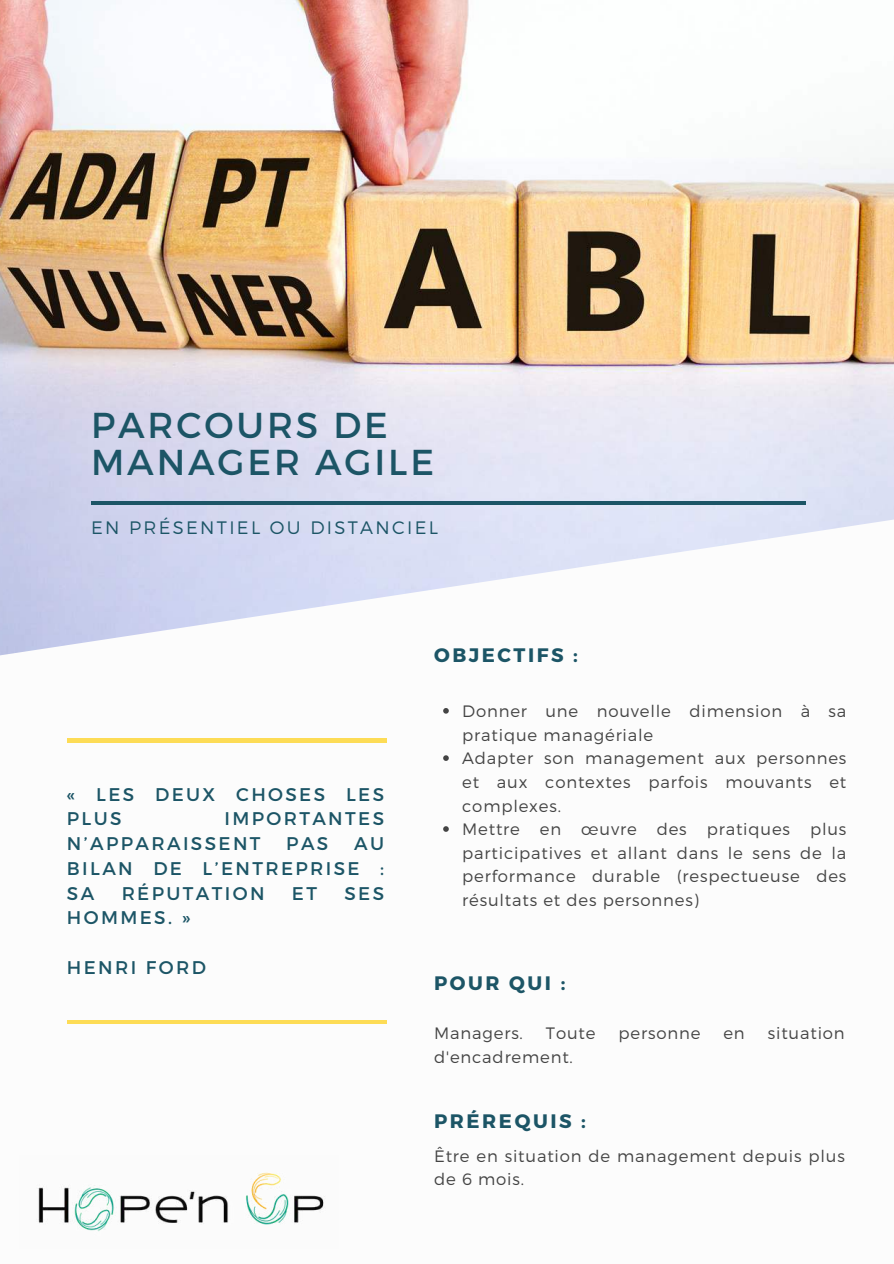
<style>
.page{position:relative;width:894px;height:1264px;background:#fff}
.page>*{position:absolute;margin:0;border:0;box-sizing:border-box;transform-origin:0 0}
.t1{font:36px/37.2px "Montserrat";letter-spacing:.08em;color:#1c5566}
.t2{font:700 19.5px "Montserrat";letter-spacing:.13em;color:#1c5566}
.t3{font:18.3px/24.8px "Montserrat";letter-spacing:.13em;color:#1c5566}
.t4{font:300 18px "Montserrat";letter-spacing:.13em;color:#1c5566}
.t5{font:300 16.5px/23.7px "Montserrat";letter-spacing:.05em;color:#444}
</style>
<div class="page">
<img style="left:0;top:0;width:893px;height:655px">
<hr style="left:67px;top:738px;width:319px;height:4px;background:#fddc56">
<hr style="left:67px;top:1020px;width:319px;height:3px;background:#fddc56">
<hr style="left:91px;top:501px;width:714px;height:3px;background:#1c5566">
<img style="left:38px;top:1172px;width:287px;height:60px">
<svg style="left:443px;top:708px;width:5px;height:5px"></svg>
<svg style="left:443px;top:755px;width:5px;height:6px"></svg>
<svg style="left:443px;top:826px;width:5px;height:5px"></svg>
<h1 class="t1" style="left:91px;top:406px;width:344px">PARCOURS DE<br>MANAGER AGILE</h1>
<p class="t4" style="left:91px;top:516px;width:348px">EN PRÉSENTIEL OU DISTANCIEL</p>
<p class="t3" style="left:67px;top:781px;width:318px">« LES DEUX CHOSES LES<br>PLUS</p>
<p class="t3" style="left:67px;top:806px;width:318px;text-indent:157px">IMPORTANTES<br>N’APPARAISSENT</p>
<p class="t3" style="left:286px;top:831px;width:44px">PAS</p>
<p class="t3" style="left:67px;top:831px;width:318px;text-align:justify;text-indent:287px">AU BILAN DE L’ENTREPRISE :<br>SA</p>
<p class="t3" style="left:122px;top:880px;width:144px">RÉPUTATION</p>
<p class="t3" style="left:292px;top:880px;width:27px">ET</p>
<p class="t3" style="left:344px;top:880px;width:41px">SES</p>
<p class="t3" style="left:67px;top:905px;width:125px">HOMMES. »</p>
<p class="t3" style="left:67px;top:954px;width:140px">HENRI FORD</p>
<p class="t2" style="left:434px;top:643px;width:145px">OBJECTIFS :</p>
<p class="t5" style="left:462px;top:699px;width:385px">Donner une nouvelle dimension à sa pratique managériale<br>Adapter son management aux personnes et aux contextes parfois mouvants et complexes.<br>Mettre en œuvre des pratiques plus participatives et allant dans le sens de la performance durable (respectueuse des résultats et des personnes)</p>
<p class="t2" style="left:434px;top:970px;width:133px">POUR QUI :</p>
<p class="t5" style="left:434px;top:1021px;width:90px">Managers.</p>
<p class="t5" style="left:546px;top:1021px;width:51px">Toute</p>
<p class="t5" style="left:618px;top:1021px;width:83px">personne</p>
<p class="t5" style="left:723px;top:1021px;width:23px">en</p>
<p class="t5" style="left:767px;top:1021px;width:78px">situation</p>
<p class="t5" style="left:434px;top:1044px;width:140px">d'encadrement.</p>
<p class="t2" style="left:434px;top:1108px;width:153px">PRÉREQUIS :</p>
<p class="t5" style="left:434px;top:1143px;width:412px">Être en situation de management depuis plus de 6 mois.</p>
</div>
